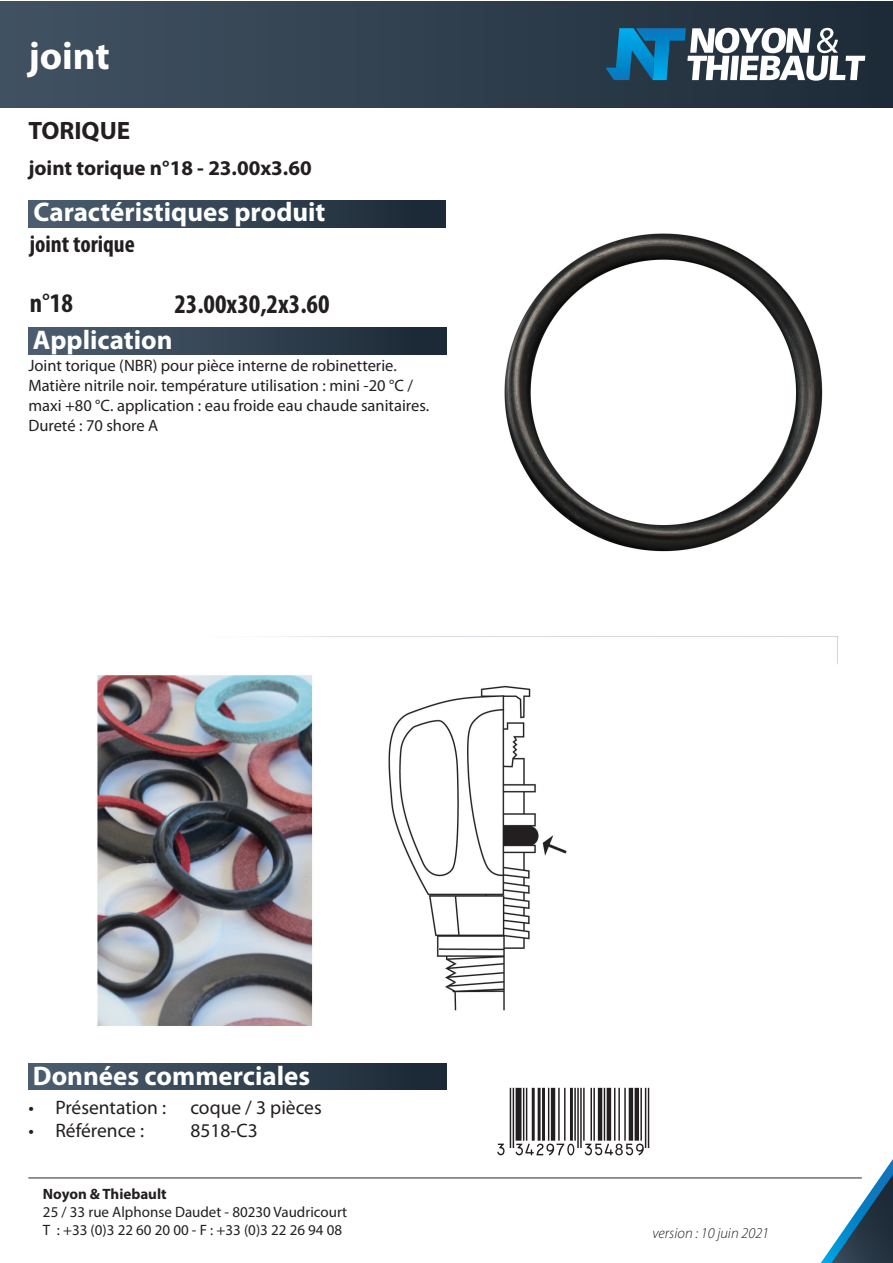
<style>
.page{position:relative;width:893px;height:1263px;background:#fff}
.page>*{position:absolute;margin:0;border:0;box-sizing:border-box;transform-origin:0 0}
.t1{font:700 39px "Myriad Pro";color:#fff}
.t2{font:700 27px "Myriad Pro";color:#fff}
.t3{font:700 condensed 27px "Myriad Pro";color:#231f20}
.t4{font:700 25.2px "Myriad Pro";color:#231f20}
.t5{font:700 condensed 24px "Myriad Pro";color:#231f20}
.t6{font:700 21px "Myriad Pro";color:#231f20}
.t7{font:19.5px "Myriad Pro";color:#231f20}
.t8{font:16.5px/19.8px "Myriad Pro";color:#231f20}
.t9{font:15px/18px "Myriad Pro";color:#231f20}
.t10{font:italic 300 15px "Myriad Pro";color:#231f20}
.s1{font-weight:700}
</style>
<div class="page">
<hr style="left:28px;top:1177px;width:834px;height:1px;background:#1c2936">
<div style="left:28px;top:201px;width:417px;height:26px;background:linear-gradient(to right,#4c5e70,#1a2834)"></div>
<div style="left:0;top:1px;width:893px;height:106px;background:linear-gradient(to right,#415262,#1e2b38)"></div>
<svg style="left:606px;top:28px;width:259px;height:53px"></svg>
<svg style="left:821px;top:1159px;width:72px;height:104px"></svg>
<img style="left:504px;top:233px;width:319px;height:319px">
<img style="left:97px;top:675px;width:470px;height:351px">
<div style="left:28px;top:327px;width:418px;height:27px;background:linear-gradient(to right,#4c5e70,#1b2834)"></div>
<div style="left:28px;top:1063px;width:418px;height:27px;background:linear-gradient(to right,#4c5e70,#1b2834)"></div>
<p class="t1" style="left:28px;top:31px;width:83px">joint</p>
<p class="t4" style="left:28px;top:114px;width:103px">TORIQUE</p>
<p class="t6" style="left:28px;top:154px;width:285px">joint torique n°18 - 23.00x3.60</p>
<p class="t2" style="left:34px;top:195px;width:293px">Caractéristiques produit</p>
<p class="t5" style="left:30px;top:229px;width:107px">joint torique</p>
<p class="t3" style="left:30px;top:286px;width:45px">n°18</p>
<p class="t3" style="left:174px;top:287px;width:157px">23.00x30,2x3.60</p>
<p class="t2" style="left:33px;top:322px;width:141px">Application</p>
<p class="t8" style="left:28px;top:356px;width:402px">Joint torique (NBR) pour pièce interne de robinetterie.<br>Matière nitrile noir. température utilisation : mini -20 °C / maxi +80 °C. application : eau froide eau chaude sanitaires.<br>Dureté : 70 shore A</p>
<p class="t2" style="left:33px;top:1058px;width:279px">Données commerciales</p>
<p class="t7" style="left:28px;top:1095px;width:295px">• Présentation : coque / 3 pièces</p>
<p class="t7" style="left:28px;top:1118px;width:117px">• Référence :</p>
<p class="t7" style="left:190px;top:1118px;width:69px">8518-C3</p>
<p class="t9" style="left:43px;top:1185px;width:306px"><span class="s1">Noyon &amp; Thiebault<br></span>25 / 33 rue Alphonse Daudet - 80230 Vaudricourt<br>T : +33 (0)3 22 60 20 00 - F : +33 (0)3 22 26 94 08</p>
<p class="t10" style="left:652px;top:1224px;width:118px">version : 10 juin 2021</p>
</div>
